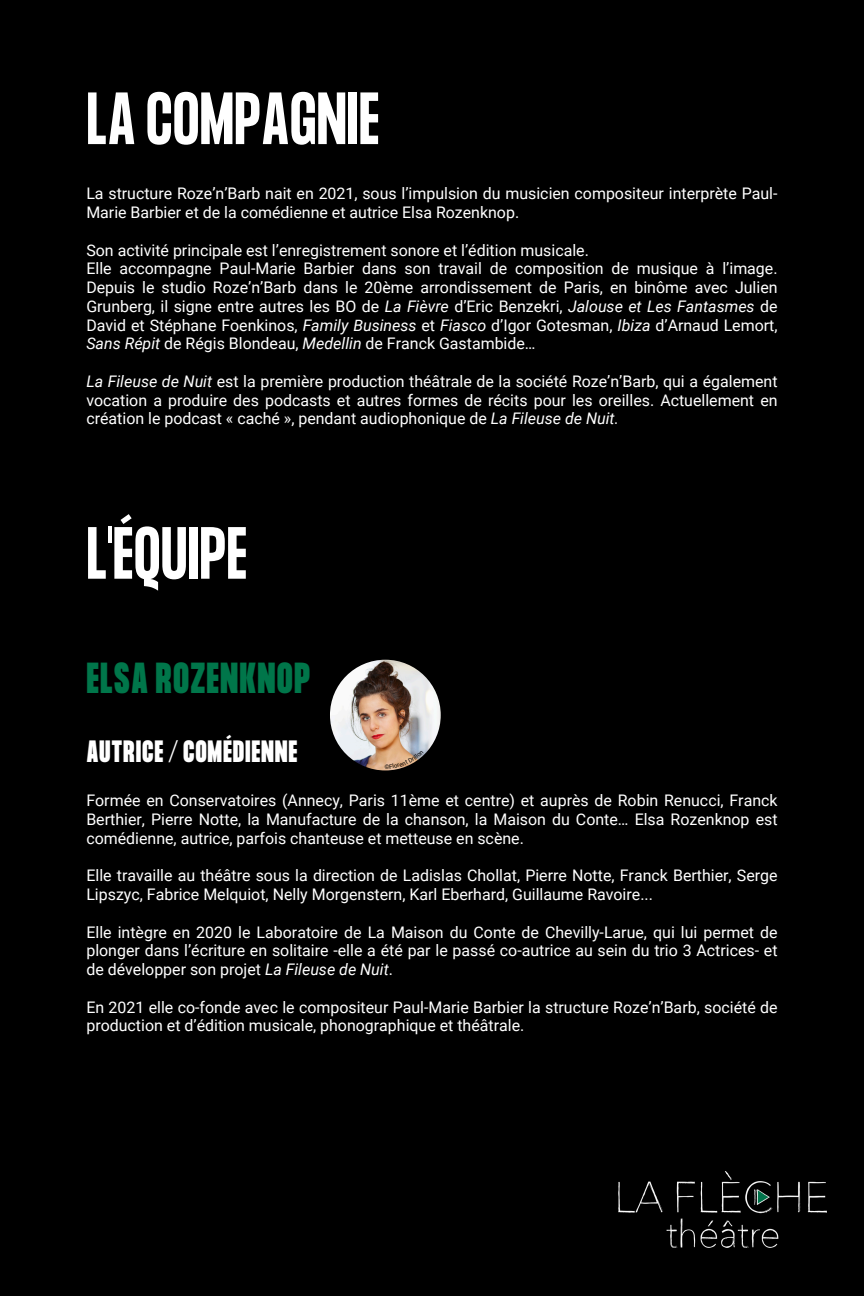
<style>
.page{position:relative;width:864px;height:1296px;background:#000}
.page>*{position:absolute;margin:0;border:0;box-sizing:border-box;transform-origin:0 0}
.t1{font:700 64.5px "Formula Condensed";color:#fff}
.t2{font:900 38px "Formula Condensed";letter-spacing:.03em;color:#00764a}
.t3{font:900 27px "Formula Condensed";letter-spacing:.03em;color:#fff}
.t4{font:16px/18.8px "Roboto";color:#fff}
.s1{font-style:italic}
</style>
<div class="page">
<img style="left:618px;top:1171px;width:209px;height:77px">
<img style="left:330px;top:660px;width:111px;height:110px;border-radius:50%">
<svg style="left:385px;top:750px;width:39px;height:19px"></svg>
<h1 class="t1" style="left:86px;top:86px;width:295px">LA COMPAGNIE</h1>
<h4 class="t4" style="left:86px;top:185px;width:693px">La structure Roze’n’Barb nait en 2021, sous l’impulsion du musicien compositeur interprète Paul-<br>Marie Barbier et de la comédienne et autrice Elsa Rozenknop.</h4>
<h4 class="t4" style="left:86px;top:241px;width:693px">Son activité principale est l’enregistrement sonore et l’édition musicale.<br>Elle accompagne Paul-Marie Barbier dans son travail de composition de musique à l’image.<br>Depuis le studio Roze’n’Barb dans le 20ème arrondissement de Paris, en binôme avec Julien Grunberg, il signe entre autres les BO de <span class="s1">La Fièvre</span> d’Eric Benzekri, <span class="s1">Jalouse et Les Fantasmes</span> de David et Stéphane Foenkinos, <span class="s1">Family Business</span> et <span class="s1">Fiasco</span> d’Igor Gotesman, <span class="s1">Ibiza</span> d’Arnaud Lemort, <span class="s1">Sans Répit</span> de Régis Blondeau, <span class="s1">Medellin</span> de Franck Gastambide…</h4>
<h4 class="t4" style="left:86px;top:372px;width:693px;text-align:justify"><span class="s1">La Fileuse de Nuit</span> est la première production théâtrale de la société Roze’n’Barb, qui a également vocation a produire des podcasts et autres formes de récits pour les oreilles. Actuellement en création le podcast « caché », pendant audiophonique de <span class="s1">La Fileuse de Nuit.</span></h4>
<h4 class="t1" style="left:86px;top:521px;width:163px">L'ÉQUIPE</h4>
<h4 class="t2" style="left:86px;top:659px;width:225px">ELSA ROZENKNOP</h4>
<h4 class="t3" style="left:86px;top:738px;width:213px">AUTRICE / COMÉDIENNE</h4>
<h2 class="t4" style="left:86px;top:792px;width:693px;text-align:justify">Formée en Conservatoires (Annecy, Paris 11ème et centre) et auprès de Robin Renucci, Franck Berthier, Pierre Notte, la Manufacture de la chanson, la Maison du Conte… Elsa Rozenknop est comédienne, autrice, parfois chanteuse et metteuse en scène.</h2>
<p class="t4" style="left:86px;top:867px;width:693px">Elle travaille au théâtre sous la direction de Ladislas Chollat, Pierre Notte, Franck Berthier, Serge<br>Lipszyc, Fabrice Melquiot, Nelly Morgenstern, Karl Eberhard, Guillaume Ravoire...</p>
<h3 class="t4" style="left:86px;top:923px;width:693px;text-align:justify">Elle intègre en 2020 le Laboratoire de La Maison du Conte de Chevilly-Larue, qui lui permet de plonger dans l’écriture en solitaire -elle a été par le passé co-autrice au sein du trio 3 Actrices- et de développer son projet <span class="s1">La Fileuse de Nuit</span>.</h3>
<p class="t4" style="left:86px;top:998px;width:693px">En 2021 elle co-fonde avec le compositeur Paul-Marie Barbier la structure Roze’n’Barb, société de production et d’édition musicale, phonographique et théâtrale.</p>
</div>
